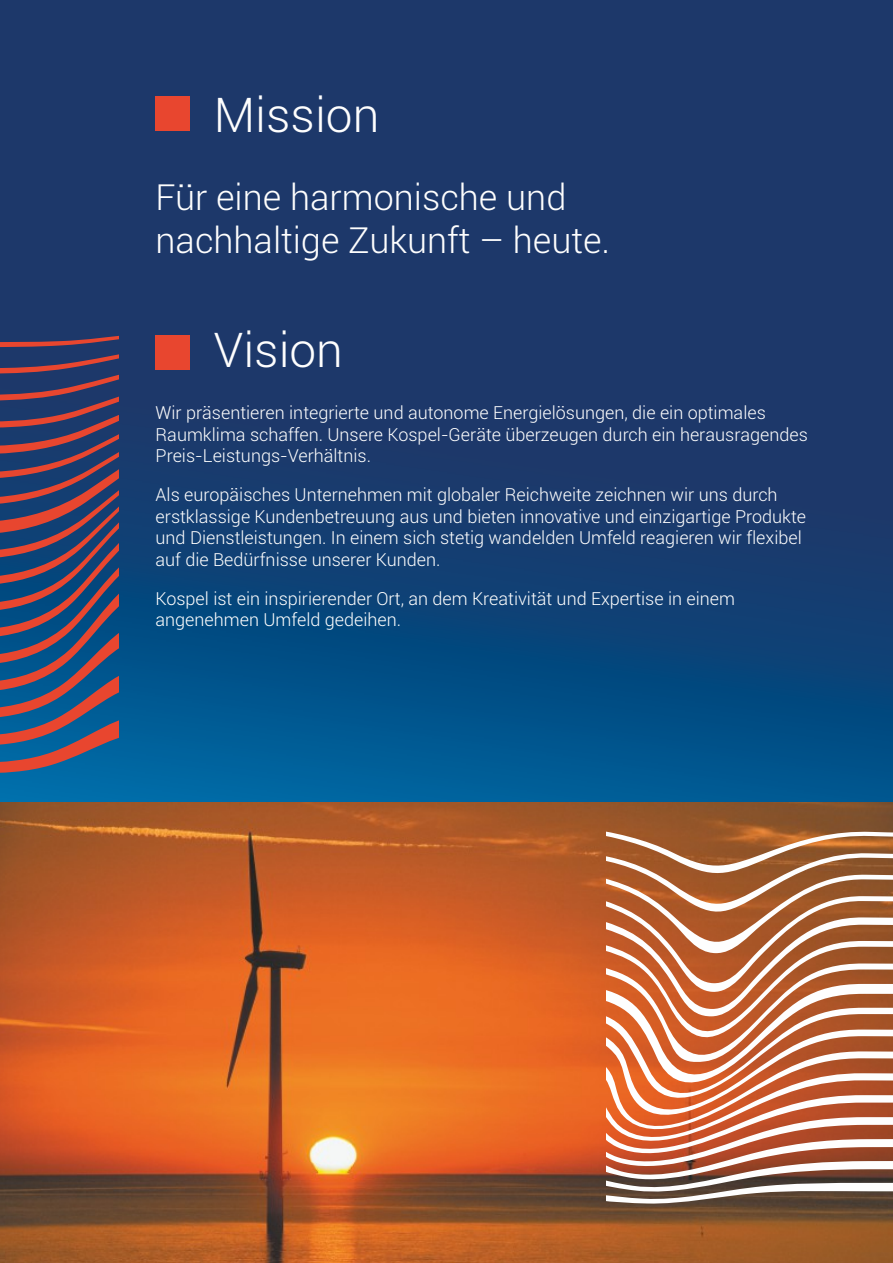
<style>
.page{position:relative;width:893px;height:1263px;background:#fff}
.page>*{position:absolute;margin:0;border:0;box-sizing:border-box;transform-origin:0 0}
.t1{font:300 48px "Roboto";color:#fefefe}
.t2{font:300 36px/43.2px "Roboto";color:#fefefe}
.t3{font:300 18px/21.6px "Roboto";color:#fefefe}
</style>
<div class="page">
<img style="left:0;top:0;width:893px;height:802px">
<svg style="left:0;top:327px;width:119px;height:459px;background:#4d4766"></svg>
<img style="left:0;top:802px;width:893px;height:461px">
<svg style="left:606px;top:821px;width:287px;height:383px"></svg>
<div style="left:156px;top:97px;width:34px;height:34px;background:#e8462f"></div>
<div style="left:156px;top:335px;width:34px;height:34px;background:#e8462f"></div>
<h1 class="t1" style="left:214px;top:96px;width:167px">Mission</h1>
<h2 class="t2" style="left:156px;top:179px;width:456px">Für eine harmonische und nachhaltige Zukunft – heute.</h2>
<h1 class="t1" style="left:214px;top:331px;width:131px">Vision</h1>
<p class="t3" style="left:156px;top:404px;width:654px">Wir präsentieren integrierte und autonome Energielösungen, die ein optimales<br>Raumklima schaffen. Unsere Kospel-Geräte überzeugen durch ein herausragendes<br>Preis-Leistungs-Verhältnis.</p>
<p class="t3" style="left:156px;top:486px;width:652px">Als europäisches Unternehmen mit globaler Reichweite zeichnen wir uns durch erstklassige Kundenbetreuung aus und bieten innovative und einzigartige Produkte und Dienstleistungen. In einem sich stetig wandelden Umfeld reagieren wir flexibel auf die Bedürfnisse unserer Kunden.</p>
<p class="t3" style="left:156px;top:589px;width:581px">Kospel ist ein inspirierender Ort, an dem Kreativität und Expertise in einem angenehmen Umfeld gedeihen.</p>
</div>
